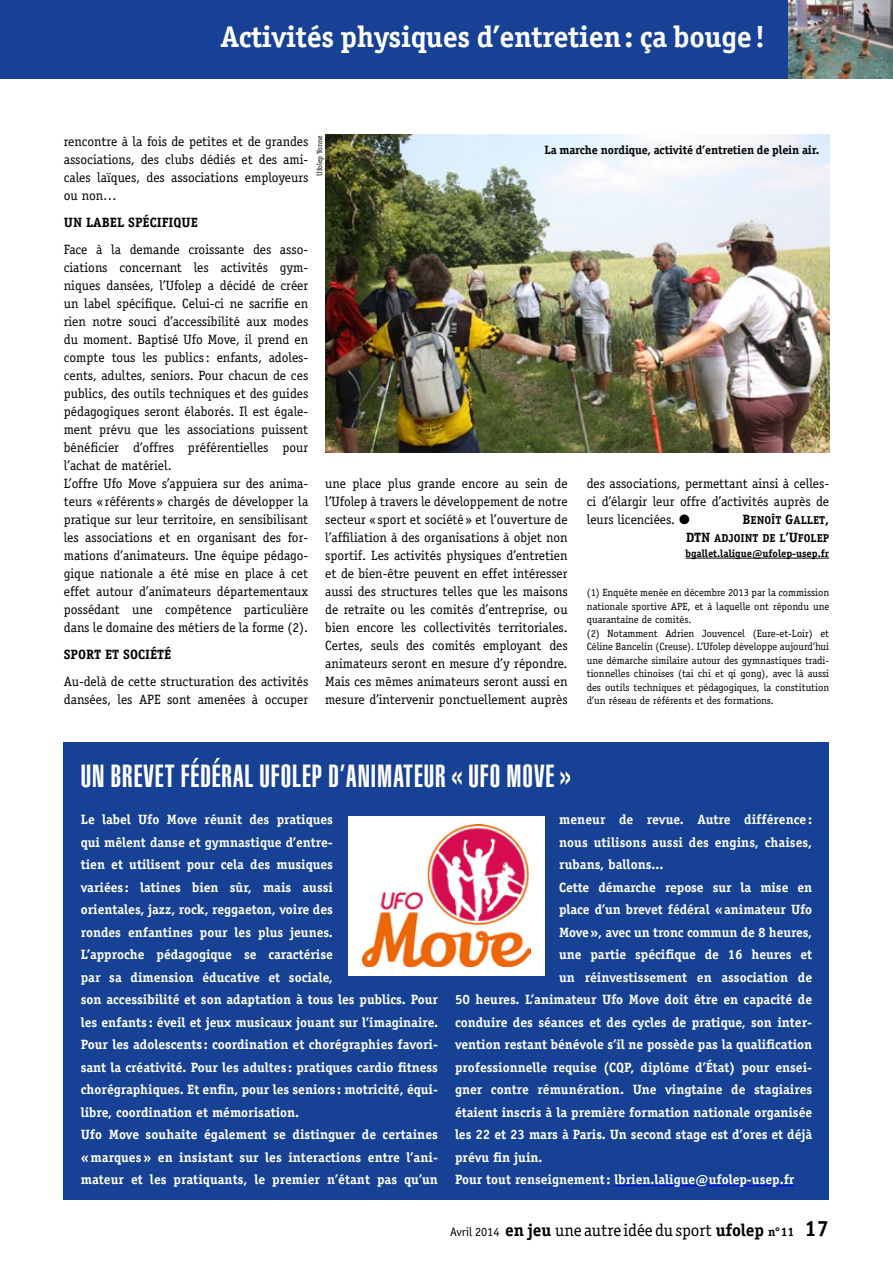
<style>
.page{position:relative;width:893px;height:1263px;background:#fff}
.page>*{position:absolute;margin:0;border:0;box-sizing:border-box;transform-origin:0 0}
.t1{font:900 extra-condensed 31.5px "Helvetica";letter-spacing:.03em;color:#fff}
.t2{font:700 30px "Officina Serif";letter-spacing:-.01em;color:#fff}
.t3{font:17.25px "Officina Serif";letter-spacing:-.005em;color:#000}
.t4{font:13.5px/18px "Officina Serif";color:#000;text-align:justify}
.t5{font:700 13.5px/22.5px "Officina Serif";color:#fff}
.t6{font:700 13.5px "Officina Serif";color:#000}
.t7{font:13.5px "Officina Serif Bold SC850";color:#000}
.t8{font:700 12px "Officina Serif";letter-spacing:-.005em;color:#000}
.t9{font:11.55px "Officina Serif Bold SC850";color:#000}
.t10{font:10.5px/13.5px "Officina Serif";color:#000}
.t11{font:700 10.5px "Officina Serif";color:#000}
.t12{font:7.5px "Officina Serif";letter-spacing:-.005em;color:#000}
.s1{font-size:13.5px}
.s2{font-family:"Officina Sans";font-size:12.3px}
.s3{font-weight:700}
.s4{font-weight:700;font-size:12.3px}
.s5{font-weight:700;font-size:22.2px}
</style>
<div class="page">
<div style="left:0;top:0;width:893px;height:79px;background:#164194"></div>
<hr style="left:685px;top:558px;width:144px;height:1px;background:#000">
<img style="left:325px;top:135px;width:504px;height:317px">
<div style="left:64px;top:742px;width:765px;height:457px;background:#164194"></div>
<hr style="left:614px;top:1185px;width:180px;height:1px;background:#00f">
<div style="left:348px;top:816px;width:196px;height:159px;background:#fff"></div>
<img style="left:362px;top:824px;width:168px;height:143px">
<img style="left:789px;top:0;width:104px;height:79px">
<h2 class="t2" style="left:221px;top:18px;width:546px">Activités physiques d’entretien: ça bouge!</h2>
<p class="t4" style="left:64px;top:132px;width:246px">rencontre à la fois de petites et de grandes associations, des clubs dédiés et des ami&shy;cales laïques, des associations employeurs ou non…</p>
<p class="t6" style="left:64px;top:214px;width:127px">Un label spéciFIque</p>
<p class="t4" style="left:64px;top:240px;width:246px;text-align:left">Face à la demande croissante des asso&shy;ciations concernant les activités gym&shy;niques dansées, l’Ufolep a décidé de créer un label spécifique. Celui-ci ne sacrifie en rien notre souci d’accessibilité aux modes du moment. Baptisé Ufo Move, il prend en compte tous les publics: enfants, adoles&shy;cents, adultes, seniors. Pour chacun de ces publics, des outils techniques et des guides pédagogiques seront élaborés. Il est égale&shy;ment prévu que les associations puissent bénéficier d’offres préférentielles pour l’achat de matériel.<br>L’offre Ufo Move s’appuiera sur des anima&shy;teurs « référents » chargés de développer la pratique sur leur territoire, en sensibilisant les associations et en organisant des for&shy;mations d’animateurs. Une équipe pédago&shy;gique nationale a été mise en place à cet effet autour d’animateurs départementaux possédant une compétence particulière dans le domaine des métiers de la forme (2).</p>
<p class="t6" style="left:64px;top:646px;width:109px">Sport et société</p>
<p class="t4" style="left:64px;top:672px;width:246px">Au-delà de cette structuration des activités dansées, les APE sont amenées à occuper</p>
<p class="t12" style="left:315px;top:176px;width:42px;rotate:-90deg">Ufolep Yonne</p>
<p class="t8" style="left:544px;top:143px;width:277px">La marche nordique, activité d’entretien de plein air.</p>
<p class="t4" style="left:325px;top:474px;width:244px">une place plus grande encore au sein de l’Ufolep à travers le développement de notre secteur « sport et société » et l’ouverture de l’affiliation à des organisations à objet non sportif. Les activités physiques d’entretien et de bien-être peuvent en effet intéresser aussi des structures telles que les maisons de retraite ou les comités d’entreprise, ou bien encore les collectivités territoriales.<br>Certes, seuls des comités employant des animateurs seront en mesure d’y répondre.<br>Mais ces mêmes animateurs seront aussi en mesure d’intervenir ponctuellement auprès</p>
<p class="t4" style="left:587px;top:474px;width:244px">des associations, permettant ainsi à celles&shy;ci d’élargir leur offre d’activités auprès de leurs licenciées. ●</p>
<p class="t9" style="left:743px;top:513px;width:88px"><span class="s1">B</span>ENOÎT <span class="s1">G</span>ALLET<span class="s1">,</span></p>
<p class="t7" style="left:686px;top:529px;width:9px">DTN</p>
<p class="t9" style="left:714px;top:531px;width:117px">ADJOINT DE L<span class="s1">’U</span>FOLEP</p>
<p class="t11" style="left:685px;top:547px;width:145px">bgallet.laligue@ufolep-usep.fr</p>
<p class="t10" style="left:587px;top:586px;width:244px">(1) Enquête menée en décembre 2013 par la commission nationale sportive APE, et à laquelle ont répondu une quarantaine de comités.<br>(2) Notamment Adrien Jouvencel (Eure-et-Loir) et Céline Bancelin (Creuse). L’Ufolep développe aujourd’hui une démarche similaire autour des gymnastiques tradi&shy;tionnelles chinoises (tai chi et qi gong), avec là aussi des outils techniques et pédagogiques, la constitution d’un réseau de référents et des formations.</p>
<h1 class="t1" style="left:81px;top:758px;width:42px">UN BREVET</h1>
<h1 class="t1" style="left:181px;top:758px;width:22px">FÉDÉRA</h1>
<h1 class="t1" style="left:245px;top:758px;width:114px">L UFOLEP D’ANIMATE</h1>
<h1 class="t1" style="left:424px;top:758px;width:148px">UR « UFO MOVE »</h1>
<p class="t5" style="left:81px;top:808px;width:359px">Le label Ufo Move réunit des pratiques<br>qui mêlent danse et gymnastique d’entre-<br>tien et utilisent pour cela des musiques<br>variées : latines bien sûr, mais aussi<br>orientales, jazz, rock, reggaeton, voire des<br>rondes enfantines pour les plus jeunes.<br>L’approche pédagogique se caractérise<br>par sa dimension éducative et sociale,<br>son accessibilité et son adaptation à tous les publics. Pour les enfants : éveil et jeux musicaux jouant sur l’imaginaire.<br>Pour les adolescents : coordination et chorégraphies favori&shy;sant la créativité. Pour les adultes : pratiques cardio fitness chorégraphiques. Et enfin, pour les seniors : motricité, équi&shy;libre, coordination et mémorisation.<br>Ufo Move souhaite également se distinguer de certaines «marques» en insistant sur les interactions entre l’ani&shy;mateur et les pratiquants, le premier n’étant pas qu’un</p>
<p class="t5" style="left:559px;top:808px;width:255px">meneur de revue. Autre différence :</p>
<p class="t5" style="left:559px;top:831px;width:255px">nous utilisons aussi des engins, chaises,</p>
<p class="t5" style="left:559px;top:853px;width:106px">rubans, ballons...</p>
<p class="t5" style="left:559px;top:876px;width:254px">Cette démarche repose sur la mise en</p>
<p class="t5" style="left:559px;top:898px;width:255px">place d’un brevet fédéral «animateur Ufo</p>
<p class="t5" style="left:559px;top:921px;width:254px">Move», avec un tronc commun de 8 heures,</p>
<p class="t5" style="left:559px;top:943px;width:255px">une partie spécifique de 16 heures et</p>
<p class="t5" style="left:559px;top:966px;width:255px">un réinvestissement en association de</p>
<p class="t5" style="left:455px;top:988px;width:359px">50 heures. L’animateur Ufo Move doit être en capacité de</p>
<p class="t5" style="left:455px;top:1011px;width:359px">conduire des séances et des cycles de pratique, son inter-</p>
<p class="t5" style="left:455px;top:1033px;width:359px">vention restant bénévole s’il ne possède pas la qualification</p>
<p class="t5" style="left:455px;top:1056px;width:359px">professionnelle requise (CQP, diplôme d’État) pour ensei-</p>
<p class="t5" style="left:455px;top:1078px;width:359px">gner contre rémunération. Une vingtaine de stagiaires</p>
<p class="t5" style="left:455px;top:1101px;width:359px">étaient inscris à la première formation nationale organisée</p>
<p class="t5" style="left:455px;top:1123px;width:359px">les 22 et 23 mars à Paris. Un second stage est d’ores et déjà</p>
<p class="t5" style="left:455px;top:1146px;width:89px">prévu fin juin.</p>
<p class="t5" style="left:455px;top:1168px;width:341px">Pour tout renseignement: lbrien.laligue@ufolep-usep.fr</p>
<p class="t3" style="left:450px;top:1220px;width:381px"><span class="s2">Avril 2014</span> <span class="s3">en jeu</span> une autre idée du sport <span class="s3">ufolep</span> <span class="s4">n°11</span> <span class="s5">17</span></p>
</div>
